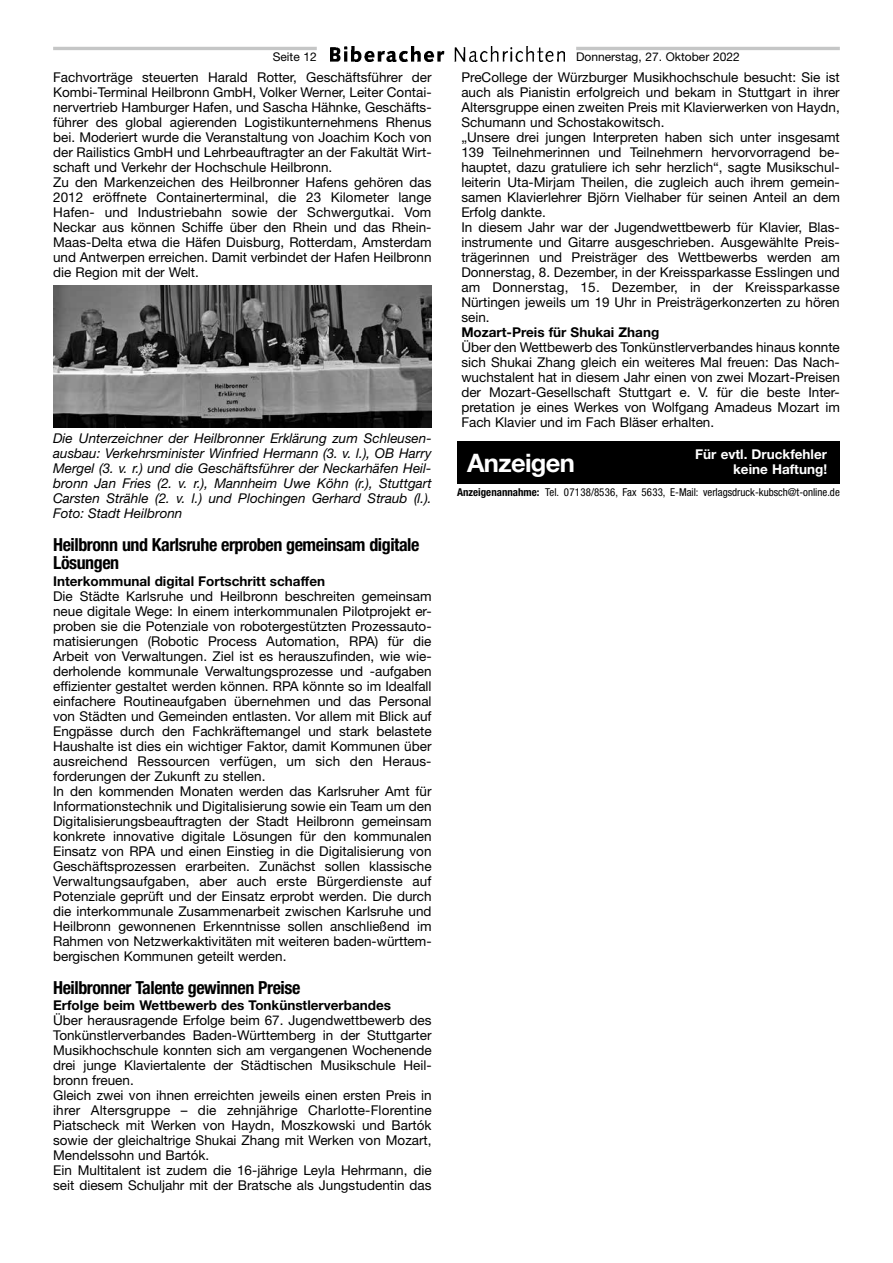
<style>
.page{position:relative;width:893px;height:1263px;background:#fff}
.page>*{position:absolute;margin:0;border:0;box-sizing:border-box;transform-origin:0 0}
.t1{font:700 25.5px "Helvetica Neue LT Std";letter-spacing:-.025em;color:#fff}
.t2{font:700 condensed 18px/18px "Helvetica Neue LT Std";letter-spacing:-.025em;color:#000}
.t3{font:13.5px/15px "Helvetica Neue LT Std";color:#000}
.t4{font:italic 13.5px/15px "Helvetica Neue LT Std";color:#000;text-align:justify}
.t5{font:700 13.5px "Helvetica Neue LT Std";color:#000}
.t6{font:700 13.5px/15px "Helvetica Neue LT Std";color:#fff;text-align:right}
.t7{font:12px "Helvetica Neue LT Std";color:#000}
.t8{font:condensed 10.8px "Helvetica Neue LT Std";color:#000}
.s1{font-weight:700}
</style>
<div class="page">
<img style="left:330px;top:47px;width:234px;height:15px">
<hr style="left:53px;top:47px;width:264px;height:3px;background:#c5c6c6">
<hr style="left:576px;top:47px;width:264px;height:3px;background:#c5c6c6">
<img style="left:53px;top:285px;width:378px;height:143px">
<div style="left:457px;top:441px;width:383px;height:43px;background:#000"></div>
<p class="t7" style="left:273px;top:49px;width:46px">Seite 12</p>
<p class="t7" style="left:576px;top:49px;width:165px">Donnerstag, 27. Oktober 2022</p>
<p class="t3" style="left:53px;top:69px;width:380px">Fachvorträge steuerten Harald Rotter, Geschäftsführer der Kombi-Terminal Heilbronn GmbH, Volker Werner, Leiter Contai&shy;nervertrieb Hamburger Hafen, und Sascha Hähnke, Geschäfts&shy;führer des global agierenden Logistikunternehmens Rhenus bei. Moderiert wurde die Veranstaltung von Joachim Koch von der Railistics GmbH und Lehrbeauftragter an der Fakultät Wirt&shy;schaft und Verkehr der Hochschule Heilbronn.<br>Zu den Markenzeichen des Heilbronner Hafens gehören das 2012 eröffnete Containerterminal, die 23 Kilometer lange Hafen- und Industriebahn sowie der Schwergutkai. Vom Neckar aus können Schiffe über den Rhein und das Rhein-Maas-Delta etwa die Häfen Duisburg, Rotterdam, Amsterdam und Antwerpen erreichen. Damit verbindet der Hafen Heilbronn die Region mit der Welt.</p>
<p class="t3" style="left:461px;top:69px;width:380px">PreCollege der Würzburger Musikhochschule besucht: Sie ist auch als Pianistin erfolgreich und bekam in Stuttgart in ihrer Altersgruppe einen zweiten Preis mit Klavierwerken von Haydn, Schumann und Schostakowitsch.<br>„Unsere drei jungen Interpreten haben sich unter insgesamt 139 Teilnehmerinnen und Teilnehmern hervorvorragend be&shy;hauptet, dazu gratuliere ich sehr herzlich“, sagte Musikschul&shy;leiterin Uta-Mirjam Theilen, die zugleich auch ihrem gemein&shy;samen Klavierlehrer Björn Vielhaber für seinen Anteil an dem Erfolg dankte.<br>In diesem Jahr war der Jugendwettbewerb für Klavier, Blas&shy;instrumente und Gitarre ausgeschrieben. Ausgewählte Preis&shy;trägerinnen und Preisträger des Wettbewerbs werden am Donnerstag, 8. Dezember, in der Kreissparkasse Esslingen und am Donnerstag, 15. Dezember, in der Kreissparkasse Nürtingen jeweils um 19 Uhr in Preisträgerkonzerten zu hören sein.</p>
<p class="t5" style="left:461px;top:324px;width:199px">Mozart-Preis für Shukai Zhang</p>
<p class="t3" style="left:461px;top:339px;width:380px;text-align:justify">Über den Wettbewerb des Tonkünstlerverbandes hinaus konnte sich Shukai Zhang gleich ein weiteres Mal freuen: Das Nach&shy;wuchstalent hat in diesem Jahr einen von zwei Mozart-Preisen der Mozart-Gesellschaft Stuttgart e. V. für die beste Inter&shy;pretation je eines Werkes von Wolfgang Amadeus Mozart im Fach Klavier und im Fach Bläser erhalten.</p>
<h1 class="t1" style="left:467px;top:447px;width:109px">Anzeigen</h1>
<p class="t8" style="left:457px;top:486px;width:384px"><span class="s1">Anzeigenannahme:</span> Tel. 07138/8536, Fax 5633, E-Mail: verlagsdruck-kubsch@t-online.de</p>
<p class="t4" style="left:53px;top:431px;width:380px">Die Unterzeichner der Heilbronner Erklärung zum Schleusen&shy;ausbau: Verkehrsminister Winfried Hermann (3. v. l.), OB Harry Mergel (3. v. r.) und die Geschäftsführer der Neckarhäfen Heil&shy;bronn Jan Fries (2. v. r.), Mannheim Uwe Köhn (r.), Stuttgart Carsten Strähle (2. v. l.) und Plochingen Gerhard Straub (l.).<br>Foto: Stadt Heilbronn</p>
<h2 class="t2" style="left:53px;top:536px;width:368px">Heilbronn und Karlsruhe erproben gemeinsam digitale<br>Lösungen</h2>
<p class="t5" style="left:53px;top:573px;width:274px">Interkommunal digital Fortschritt schaffen</p>
<p class="t3" style="left:53px;top:588px;width:380px">Die Städte Karlsruhe und Heilbronn beschreiten gemeinsam neue digitale Wege: In einem interkommunalen Pilotprojekt er&shy;proben sie die Potenziale von robotergestützten Prozessauto&shy;matisierungen (Robotic Process Automation, RPA) für die Arbeit von Verwaltungen. Ziel ist es herauszufinden, wie wie&shy;derholende kommunale Verwaltungsprozesse und -aufgaben effizienter gestaltet werden können. RPA könnte so im Idealfall einfachere Routineaufgaben übernehmen und das Personal von Städten und Gemeinden entlasten. Vor allem mit Blick auf Engpässe durch den Fachkräftemangel und stark belastete Haushalte ist dies ein wichtiger Faktor, damit Kommunen über ausreichend Ressourcen verfügen, um sich den Heraus&shy;forderungen der Zukunft zu stellen.<br>In den kommenden Monaten werden das Karlsruher Amt für Informationstechnik und Digitalisierung sowie ein Team um den Digitalisierungsbeauftragten der Stadt Heilbronn gemeinsam konkrete innovative digitale Lösungen für den kommunalen Einsatz von RPA und einen Einstieg in die Digitalisierung von Geschäftsprozessen erarbeiten. Zunächst sollen klassische Verwaltungsaufgaben, aber auch erste Bürgerdienste auf Potenziale geprüft und der Einsatz erprobt werden. Die durch die interkommunale Zusammenarbeit zwischen Karlsruhe und Heilbronn gewonnenen Erkenntnisse sollen anschließend im Rahmen von Netzwerkaktivitäten mit weiteren baden-württem&shy;bergischen Kommunen geteilt werden.</p>
<h2 class="t2" style="left:53px;top:978px;width:249px">Heilbronner Talente gewinnen Preise</h2>
<p class="t5" style="left:53px;top:997px;width:339px">Erfolge beim Wettbewerb des Tonkünstlerverbandes</p>
<p class="t3" style="left:53px;top:1013px;width:380px">Über herausragende Erfolge beim 67. Jugendwettbewerb des Tonkünstlerverbandes Baden-Württemberg in der Stuttgarter Musikhochschule konnten sich am vergangenen Wochenende drei junge Klaviertalente der Städtischen Musikschule Heil&shy;bronn freuen.<br>Gleich zwei von ihnen erreichten jeweils einen ersten Preis in ihrer Altersgruppe – die zehnjährige Charlotte-Florentine Piatscheck mit Werken von Haydn, Moszkowski und Bartók sowie der gleichaltrige Shukai Zhang mit Werken von Mozart, Mendelssohn und Bartók.<br>Ein Multitalent ist zudem die 16-jährige Leyla Hehrmann, die seit diesem Schuljahr mit der Bratsche als Jungstudentin das</p>
<p class="t6" style="left:695px;top:447px;width:133px">Für evtl. Druckfehler keine Haftung!</p>
</div>
